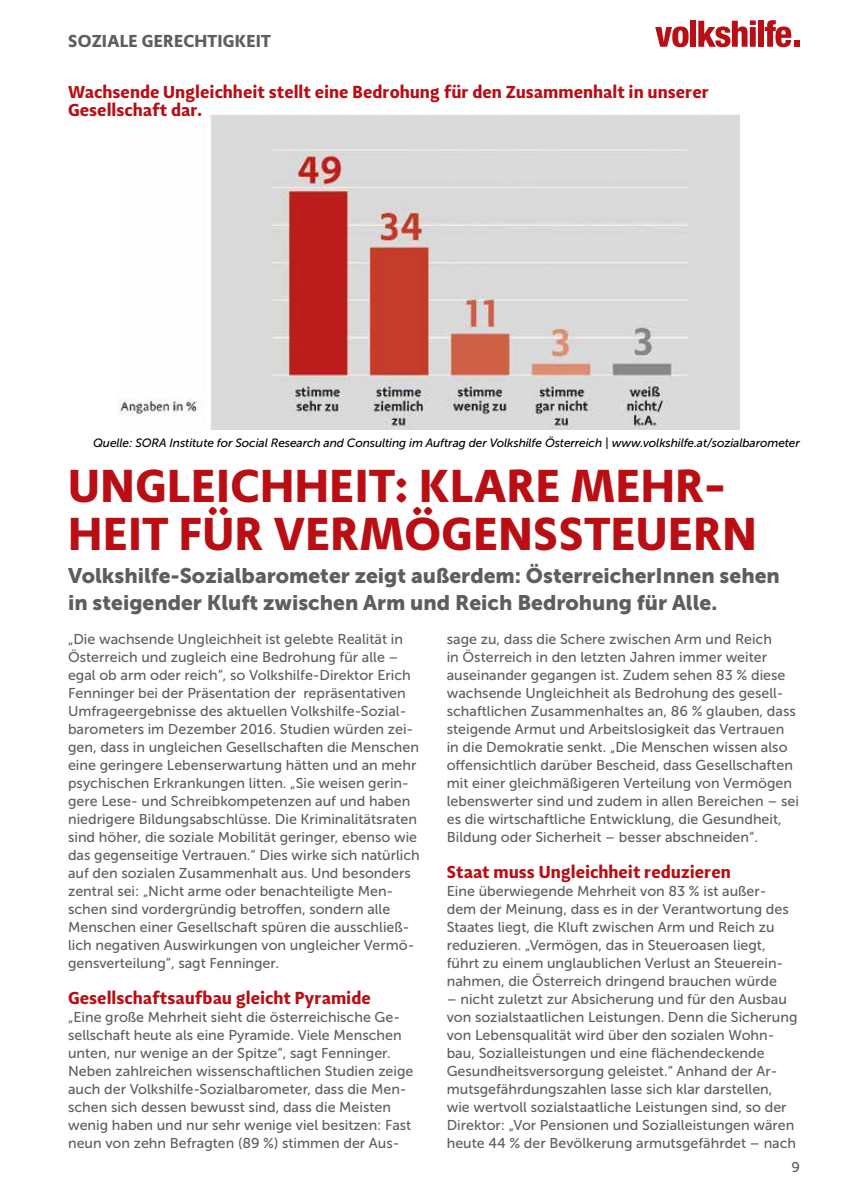
<style>
.page{position:relative;width:851px;height:1191px;background:#fff}
.page>*{position:absolute;margin:0;border:0;box-sizing:border-box;transform-origin:0 0}
.t1{font:700 48px/48px "Adagio Sans";letter-spacing:.01em;color:#b90e13}
.t2{font:21px/27px "Museo Sans 900";color:#5e5e60}
.t3{font:700 18px/18px "Adagio Sans";color:#b90e13}
.t4{font:700 18px "Adagio Sans";letter-spacing:.01em;color:#5e5e60}
.t5{font:14.25px/18px "Museo Sans 500";color:#5e5e60}
.t6{font:italic 12px "Museo Sans 500";letter-spacing:-.01em;color:#000}
</style>
<div class="page">
<svg style="left:655px;top:27px;width:33px;height:20px"></svg>
<div style="left:690px;top:21px;width:6px;height:26px;background:#b90e13"></div>
<svg style="left:698px;top:20px;width:57px;height:27px"></svg>
<div style="left:758px;top:21px;width:6px;height:26px;background:#b90e13"></div>
<svg style="left:764px;top:20px;width:35px;height:27px"></svg>
<img style="left:118px;top:114px;width:621px;height:315px">
<p class="t4" style="left:68px;top:29px;width:204px">SOZIALE GERECHTIGKEIT</p>
<p class="t3" style="left:68px;top:84px;width:642px">Wachsende Ungleichheit stellt eine Bedrohung für den Zusammenhalt in unserer<br>Gesellschaft dar.</p>
<p class="t6" style="left:93px;top:437px;width:708px">Quelle: SORA Institute for Social Research and Consulting im Auftrag der Volkshilfe Österreich | www.volkshilfe.at/sozialbarometer</p>
<h1 class="t1" style="left:68px;top:463px;width:689px">UNGLEICHHEIT: KLARE MEHR-<br>HEIT FÜR VERMÖGENSSTEUERN</h1>
<h2 class="t2" style="left:68px;top:562px;width:713px">Volkshilfe-Sozialbarometer zeigt außerdem: ÖsterreicherInnen sehen in steigender Kluft zwischen Arm und Reich Bedrohung für Alle.</h2>
<p class="t5" style="left:68px;top:630px;width:353px">„Die wachsende Ungleichheit ist gelebte Realität in Österreich und zugleich eine Bedrohung für alle – egal ob arm oder reich“, so Volkshilfe-Direktor Erich Fenninger bei der Präsentation der repräsentativen Umfrageergebnisse des aktuellen Volkshilfe-Sozial&shy;barometers im Dezember 2016. Studien würden zei&shy;gen, dass in ungleichen Gesellschaften die Menschen eine geringere Lebenserwartung hätten und an mehr psychischen Erkrankungen litten. „Sie weisen gerin&shy;gere Lese- und Schreibkompetenzen auf und haben niedrigere Bildungsabschlüsse. Die Kriminalitätsraten sind höher, die soziale Mobilität geringer, ebenso wie das gegenseitige Vertrauen.“ Dies wirke sich natürlich auf den sozialen Zusammenhalt aus. Und besonders zentral sei: „Nicht arme oder benachteiligte Men&shy;schen sind vordergründig betroffen, sondern alle Menschen einer Gesellschaft spüren die ausschließ&shy;lich negativen Auswirkungen von ungleicher Vermö&shy;gensverteilung“, sagt Fenninger.</p>
<p class="t3" style="left:68px;top:989px;width:304px">Gesellschaftsaufbau gleicht Pyramide</p>
<p class="t5" style="left:68px;top:1008px;width:347px">„Eine große Mehrheit sieht die österreichische Ge&shy;sellschaft heute als eine Pyramide. Viele Menschen unten, nur wenige an der Spitze“, sagt Fenninger.<br>Neben zahlreichen wissenschaftlichen Studien zeige auch der Volkshilfe-Sozialbarometer, dass die Men&shy;schen sich dessen bewusst sind, dass die Meisten wenig haben und nur sehr wenige viel besitzen: Fast neun von zehn Befragten (89 %) stimmen der Aus-</p>
<p class="t5" style="left:446px;top:630px;width:353px">sage zu, dass die Schere zwischen Arm und Reich<br>in Österreich in den letzten Jahren immer weiter auseinander gegangen ist. Zudem sehen 83 % diese wachsende Ungleichheit als Bedrohung des gesell&shy;schaftlichen Zusammenhaltes an, 86 % glauben, dass steigende Armut und Arbeitslosigkeit das Vertrauen in die Demokratie senkt. „Die Menschen wissen also offensichtlich darüber Bescheid, dass Gesellschaften mit einer gleichmäßigeren Verteilung von Vermögen lebenswerter sind und zudem in allen Bereichen – sei es die wirtschaftliche Entwicklung, die Gesundheit, Bildung oder Sicherheit – besser abschneiden“.</p>
<p class="t3" style="left:446px;top:863px;width:285px">Staat muss Ungleichheit reduzieren</p>
<p class="t5" style="left:446px;top:882px;width:343px">Eine überwiegende Mehrheit von 83 % ist außer&shy;dem der Meinung, dass es in der Verantwortung des Staates liegt, die Kluft zwischen Arm und Reich zu reduzieren. „Vermögen, das in Steueroasen liegt, führt zu einem unglaublichen Verlust an Steuerein&shy;nahmen, die Österreich dringend brauchen würde</p>
<p class="t5" style="left:446px;top:990px;width:352px">– nicht zuletzt zur Absicherung und für den Ausbau von sozialstaatlichen Leistungen. Denn die Sicherung von Lebensqualität wird über den sozialen Wohn&shy;bau, Sozialleistungen und eine flächendeckende Gesundheitsversorgung geleistet.“ Anhand der Ar&shy;mutsgefährdungszahlen lasse sich klar darstellen, wie wertvoll sozialstaatliche Leistungen sind, so der Direktor: „Vor Pensionen und Sozialleistungen wären heute 44 % der Bevölkerung armutsgefährdet – nach</p>
<p class="t5" style="left:791px;top:1158px;width:10px">9</p>
</div>
